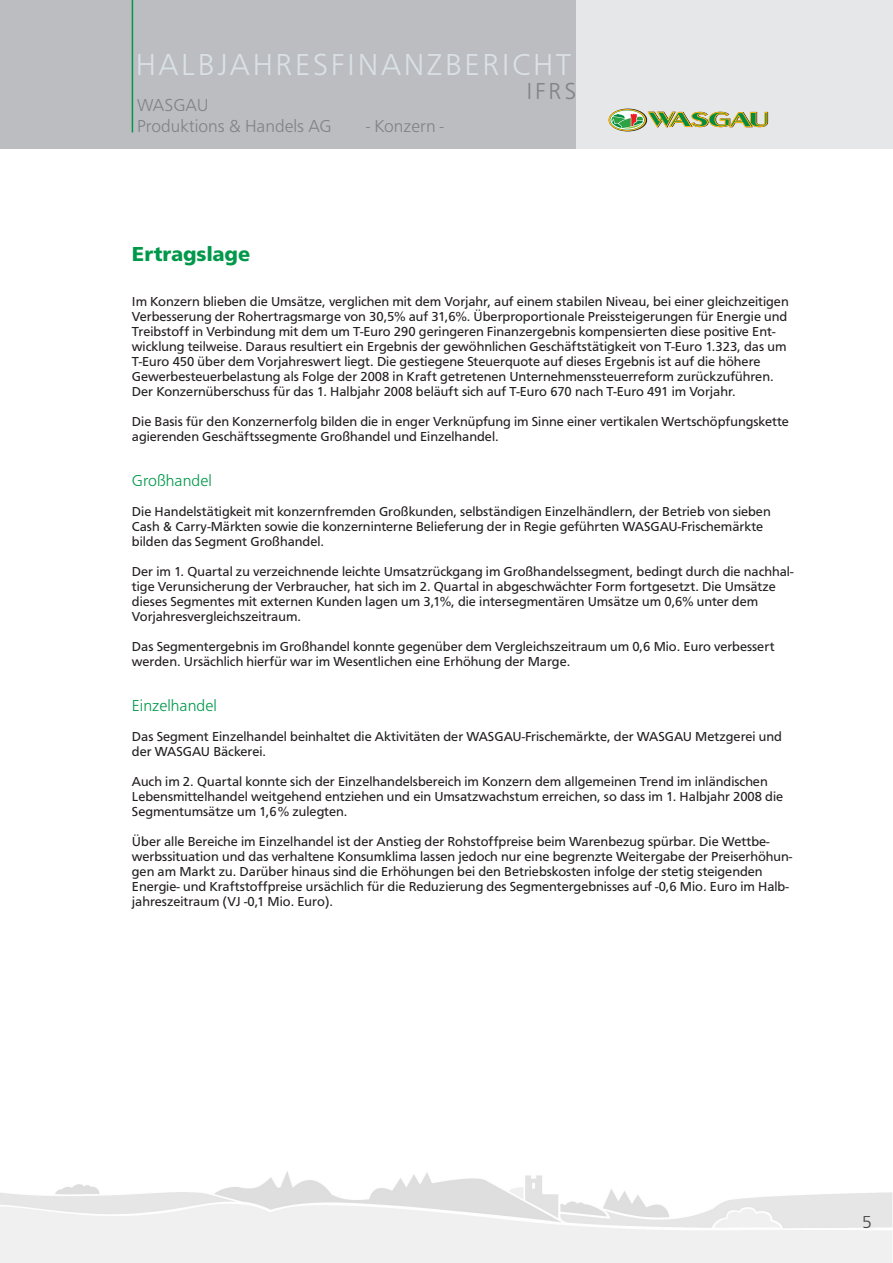
<style>
.page{position:relative;width:893px;height:1263px;background:#fff}
.page>*{position:absolute;margin:0;border:0;box-sizing:border-box;transform-origin:0 0}
.t1{font:300 31.5px "Frutus T";letter-spacing:.08em;color:#dae2e7}
.t2{font:300 24px "Frutus T";color:#808285}
.t3{font:700 21px "Frutus T";color:#00984a}
.t4{font:300 18px/21.6px "Frutus T";color:#808285}
.t5{font:300 18px "Frutus T";color:#3e3e3f}
.t6{font:300 16.5px "Frutus T";color:#00984a}
.t7{font:13.5px/15px "Frutus T";color:#231f20}
</style>
<div class="page">
<img style="left:293px;top:1173px;width:290px;height:31px">
<div style="left:544px;top:0;width:349px;height:149px;background:#e6e7e9"></div>
<div style="left:0;top:0;width:575px;height:149px;background:#bcbdc0"></div>
<hr style="left:132px;top:0;width:1px;height:132px;background:#00984a">
<div style="left:609px;top:109px;width:38px;height:22px;background:#544322;border:1px solid #231f20;border-radius:50%"></div>
<svg style="left:608px;top:109px;width:38px;height:22px"></svg>
<svg style="left:610px;top:110px;width:34px;height:20px"></svg>
<div style="left:611px;top:111px;width:33px;height:18px;border:1px solid #fff;border-radius:50%"></div>
<svg style="left:611px;top:112px;width:157px;height:17px"></svg>
<h1 class="t1" style="left:136px;top:49px;width:437px">HALBJAHRESFINANZBERICHT</h1>
<h2 class="t2" style="left:526px;top:79px;width:51px">IFRS</h2>
<h3 class="t4" style="left:137px;top:95px;width:196px">WASGAU<br>Produktions &amp; Handels AG</h3>
<h3 class="t4" style="left:366px;top:116px;width:79px">- Konzern -</h3>
<h3 class="t3" style="left:132px;top:244px;width:120px">Ertragslage</h3>
<p class="t7" style="left:132px;top:294px;width:658px">Im Konzern blieben die Umsätze, verglichen mit dem Vorjahr, auf einem stabilen Niveau, bei einer gleichzeitigen Verbesserung der Rohertragsmarge von 30,5% auf 31,6%. Überproportionale Preissteigerungen für Energie und Treibstoff in Verbindung mit dem um T-Euro 290 geringeren Finanzergebnis kompensierten diese positive Ent&shy;wicklung teilweise. Daraus resultiert ein Ergebnis der gewöhnlichen Geschäftstätigkeit von T-Euro 1.323, das um T-Euro 450 über dem Vorjahreswert liegt. Die gestiegene Steuerquote auf dieses Ergebnis ist auf die höhere Gewerbesteuerbelastung als Folge der 2008 in Kraft getretenen Unternehmenssteuerreform zurückzuführen.<br>Der Konzernüberschuss für das 1. Halbjahr 2008 beläuft sich auf T-Euro 670 nach T-Euro 491 im Vorjahr.</p>
<p class="t7" style="left:132px;top:414px;width:658px">Die Basis für den Konzernerfolg bilden die in enger Verknüpfung im Sinne einer vertikalen Wertschöpfungskette agierenden Geschäftssegmente Großhandel und Einzelhandel.</p>
<p class="t6" style="left:132px;top:472px;width:81px">Großhandel</p>
<p class="t7" style="left:132px;top:504px;width:640px">Die Handelstätigkeit mit konzernfremden Großkunden, selbständigen Einzelhändlern, der Betrieb von sieben<br>Cash &amp; Carry-Märkten sowie die konzerninterne Belieferung der in Regie geführten WASGAU-Frischemärkte bilden das Segment Großhandel.</p>
<p class="t7" style="left:132px;top:564px;width:663px">Der im 1. Quartal zu verzeichnende leichte Umsatzrückgang im Großhandelssegment, bedingt durch die nachhal&shy;tige Verunsicherung der Verbraucher, hat sich im 2. Quartal in abgeschwächter Form fortgesetzt. Die Umsätze dieses Segmentes mit externen Kunden lagen um 3,1%, die intersegmentären Umsätze um 0,6% unter dem Vorjahresvergleichszeitraum.</p>
<p class="t7" style="left:132px;top:639px;width:644px">Das Segmentergebnis im Großhandel konnte gegenüber dem Vergleichszeitraum um 0,6 Mio. Euro verbessert werden. Ursächlich hierfür war im Wesentlichen eine Erhöhung der Marge.</p>
<p class="t6" style="left:132px;top:697px;width:86px">Einzelhandel</p>
<p class="t7" style="left:132px;top:729px;width:652px">Das Segment Einzelhandel beinhaltet die Aktivitäten der WASGAU-Frischemärkte, der WASGAU Metzgerei und der WASGAU Bäckerei.</p>
<p class="t7" style="left:132px;top:774px;width:653px">Auch im 2. Quartal konnte sich der Einzelhandelsbereich im Konzern dem allgemeinen Trend im inländischen<br>Lebensmittelhandel weitgehend entziehen und ein Umsatzwachstum erreichen, so dass im 1. Halbjahr 2008 die<br>Segmentumsätze um 1,6% zulegten.</p>
<p class="t7" style="left:132px;top:834px;width:662px">Über alle Bereiche im Einzelhandel ist der Anstieg der Rohstoffpreise beim Warenbezug spürbar. Die Wettbe&shy;werbssituation und das verhaltene Konsumklima lassen jedoch nur eine begrenzte Weitergabe der Preiserhöhun&shy;gen am Markt zu. Darüber hinaus sind die Erhöhungen bei den Betriebskosten infolge der stetig steigenden Energie- und Kraftstoffpreise ursächlich für die Reduzierung des Segmentergebnisses auf -0,6 Mio. Euro im Halb&shy;jahreszeitraum (VJ -0,1 Mio. Euro).</p>
<h3 class="t5" style="left:862px;top:1212px;width:11px">5</h3>
</div>
